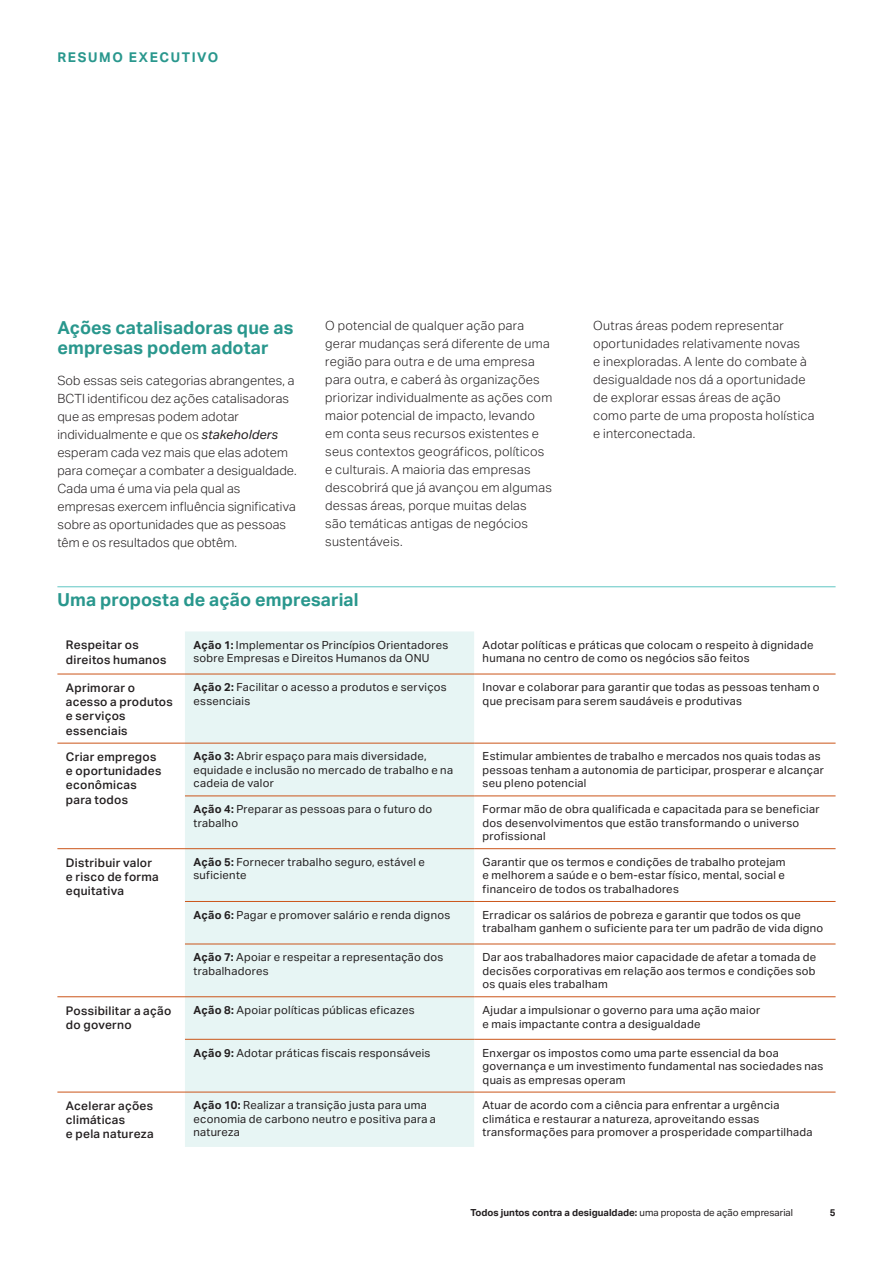
<style>
.page{position:relative;width:893px;height:1263px;background:#fff}
.page>*{position:absolute;margin:0;border:0;box-sizing:border-box;transform-origin:0 0}
.t1{font:700 18px/20.2px "Aktiv Grotesk";letter-spacing:.005em;color:#29978d}
.Navigation_top{font:700 13.5px "Aktiv Grotesk";letter-spacing:.125em;color:#29978d}
.Body_Copy{font:300 12.75px/18px "Aktiv Grotesk";letter-spacing:.015em;color:#231f20}
.Body_Copy-2{font:500 12px/14.2px "Aktiv Grotesk";letter-spacing:.025em;color:#231f20}
.Body_Copy-3{font:11.25px/13.5px "Aktiv Grotesk";letter-spacing:.025em;color:#231f20}
.t2{font:700 9.75px "Aktiv Grotesk";color:#231f20}
.s1{font-weight:400;font-style:italic}
.s2{font-weight:700}
.s3{font-weight:400}
</style>
<div class="page">
<hr style="left:57px;top:586px;width:779px;height:1px;background:#60c6c3">
<div style="left:185px;top:631px;width:289px;height:516px;background:#e7f5f4"></div>
<hr style="left:57px;top:674px;width:128px;height:1px;background:#cb5519">
<hr style="left:185px;top:674px;width:289px;height:1px;background:#cb5519">
<hr style="left:474px;top:674px;width:362px;height:1px;background:#cb5519">
<hr style="left:57px;top:743px;width:128px;height:1px;background:#cb5519">
<hr style="left:185px;top:743px;width:289px;height:1px;background:#cb5519">
<hr style="left:474px;top:743px;width:362px;height:1px;background:#cb5519">
<hr style="left:185px;top:796px;width:289px;height:1px;background:#cb5519">
<hr style="left:474px;top:796px;width:362px;height:1px;background:#cb5519">
<hr style="left:57px;top:848px;width:128px;height:1px;background:#cb5519">
<hr style="left:185px;top:848px;width:289px;height:1px;background:#cb5519">
<hr style="left:474px;top:848px;width:362px;height:1px;background:#cb5519">
<hr style="left:185px;top:901px;width:289px;height:1px;background:#cb5519">
<hr style="left:474px;top:901px;width:362px;height:1px;background:#cb5519">
<hr style="left:185px;top:944px;width:289px;height:1px;background:#cb5519">
<hr style="left:474px;top:944px;width:362px;height:1px;background:#cb5519">
<hr style="left:57px;top:996px;width:128px;height:1px;background:#cb5519">
<hr style="left:185px;top:996px;width:289px;height:1px;background:#cb5519">
<hr style="left:474px;top:996px;width:362px;height:1px;background:#cb5519">
<hr style="left:185px;top:1039px;width:289px;height:1px;background:#cb5519">
<hr style="left:474px;top:1039px;width:362px;height:1px;background:#cb5519">
<hr style="left:57px;top:1092px;width:128px;height:1px;background:#cb5519">
<hr style="left:185px;top:1092px;width:289px;height:1px;background:#cb5519">
<hr style="left:474px;top:1092px;width:362px;height:1px;background:#cb5519">
<p class="Navigation_top" style="left:57px;top:48px;width:163px">RESUMO EXECUTIVO</p>
<h2 class="t1" style="left:57px;top:317px;width:238px">Ações catalisadoras que as empresas podem adotar</h2>
<p class="Body_Copy" style="left:57px;top:371px;width:241px">Sob essas seis categorias abrangentes, a BCTI identificou dez ações catalisadoras que as empresas podem adotar individualmente e que os <span class="s1">stakeholders </span>esperam cada vez mais que elas adotem para começar a combater a desigualdade.<br>Cada uma é uma via pela qual as empresas exercem influência significativa sobre as oportunidades que as pessoas têm e os resultados que obtêm.</p>
<p class="Body_Copy" style="left:325px;top:316px;width:228px">O potencial de qualquer ação para gerar mudanças será diferente de uma região para outra e de uma empresa para outra, e caberá às organizações priorizar individualmente as ações com maior potencial de impacto, levando em conta seus recursos existentes e seus contextos geográficos, políticos e culturais. A maioria das empresas descobrirá que já avançou em algumas dessas áreas, porque muitas delas<br>são temáticas antigas de negócios sustentáveis.</p>
<p class="Body_Copy" style="left:593px;top:316px;width:223px">Outras áreas podem representar oportunidades relativamente novas<br>e inexploradas. A lente do combate à desigualdade nos dá a oportunidade de explorar essas áreas de ação como parte de uma proposta holística e interconectada.</p>
<h2 class="t1" style="left:57px;top:589px;width:303px">Uma proposta de ação empresarial</h2>
<p class="Body_Copy-2" style="left:66px;top:638px;width:102px">Respeitar os direitos humanos</p>
<p class="Body_Copy-3" style="left:193px;top:638px;width:256px"><span class="s2">Ação 1:</span> Implementar os Princípios Orientadores sobre Empresas e Direitos Humanos da ONU</p>
<p class="Body_Copy-3" style="left:483px;top:638px;width:332px">Adotar políticas e práticas que colocam o respeito à dignidade humana no centro de como os negócios são feitos</p>
<p class="Body_Copy-2" style="left:66px;top:680px;width:108px">Aprimorar o acesso a produtos e serviços essenciais</p>
<p class="Body_Copy-3" style="left:193px;top:680px;width:255px"><span class="s2">Ação 2:</span> Facilitar o acesso a produtos e serviços essenciais</p>
<p class="Body_Copy-3" style="left:483px;top:680px;width:339px">Inovar e colaborar para garantir que todas as pessoas tenham o que precisam para serem saudáveis e produtivas</p>
<p class="Body_Copy-2" style="left:66px;top:749px;width:97px">Criar empregos e oportunidades econômicas para todos</p>
<p class="Body_Copy-3" style="left:193px;top:749px;width:261px"><span class="s2">Ação 3:</span> Abrir espaço para mais diversidade, equidade e inclusão no mercado de trabalho e na cadeia de valor</p>
<p class="Body_Copy-3" style="left:483px;top:749px;width:343px">Estimular ambientes de trabalho e mercados nos quais todas as pessoas tenham a autonomia de participar, prosperar e alcançar seu pleno potencial</p>
<p class="Body_Copy-3" style="left:193px;top:802px;width:240px"><span class="s2">Ação 4:</span> Preparar as pessoas para o futuro do trabalho</p>
<p class="Body_Copy-3" style="left:483px;top:802px;width:338px">Formar mão de obra qualificada e capacitada para se beneficiar dos desenvolvimentos que estão transformando o universo profissional</p>
<p class="Body_Copy-2" style="left:66px;top:855px;width:94px">Distribuir valor e risco de forma equitativa</p>
<p class="Body_Copy-3" style="left:193px;top:855px;width:233px"><span class="s2">Ação 5:</span> Fornecer trabalho seguro, estável e suficiente</p>
<p class="Body_Copy-3" style="left:483px;top:855px;width:304px;text-align:justify">Garantir que os termos e condições de trabalho protejam e melhorem a saúde e o bem-estar físico, mental, social e financeiro de todos os trabalhadores</p>
<p class="Body_Copy-3" style="left:193px;top:908px;width:258px"><span class="s2">Ação 6:</span> Pagar e promover salário e renda dignos</p>
<p class="Body_Copy-3" style="left:483px;top:908px;width:342px">Erradicar os salários de pobreza e garantir que todos os que trabalham ganhem o suficiente para ter um padrão de vida digno</p>
<p class="Body_Copy-3" style="left:193px;top:950px;width:251px"><span class="s2">Ação 7:</span> Apoiar e respeitar a representação dos trabalhadores</p>
<p class="Body_Copy-3" style="left:483px;top:950px;width:335px;text-align:justify">Dar aos trabalhadores maior capacidade de afetar a tomada de decisões corporativas em relação aos termos e condições sob os quais eles trabalham</p>
<p class="Body_Copy-2" style="left:66px;top:1003px;width:107px">Possibilitar a ação do governo</p>
<p class="Body_Copy-3" style="left:193px;top:1003px;width:223px"><span class="s2">Ação 8:</span> Apoiar políticas públicas eficazes</p>
<p class="Body_Copy-3" style="left:483px;top:1003px;width:279px">Ajudar a impulsionar o governo para uma ação maior e mais impactante contra a desigualdade</p>
<p class="Body_Copy-3" style="left:193px;top:1046px;width:239px"><span class="s2">Ação 9:</span> Adotar práticas fiscais responsáveis</p>
<p class="Body_Copy-3" style="left:483px;top:1046px;width:342px">Enxergar os impostos como uma parte essencial da boa governança e um investimento fundamental nas sociedades nas quais as empresas operam</p>
<p class="Body_Copy-2" style="left:66px;top:1098px;width:89px">Acelerar ações climáticas<br>e pela natureza</p>
<p class="Body_Copy-3" style="left:193px;top:1098px;width:244px"><span class="s2">Ação 10:</span> Realizar a transição justa para uma economia de carbono neutro e positiva para a natureza</p>
<p class="Body_Copy-3" style="left:483px;top:1098px;width:331px">Atuar de acordo com a ciência para enfrentar a urgência climática e restaurar a natureza, aproveitando essas transformações para promover a prosperidade compartilhada</p>
<p class="t2" style="left:471px;top:1206px;width:324px">Todos juntos contra a desigualdade: <span class="s3">uma proposta de ação empresarial</span></p>
<p class="t2" style="left:830px;top:1206px;width:7px">5</p>
</div>
